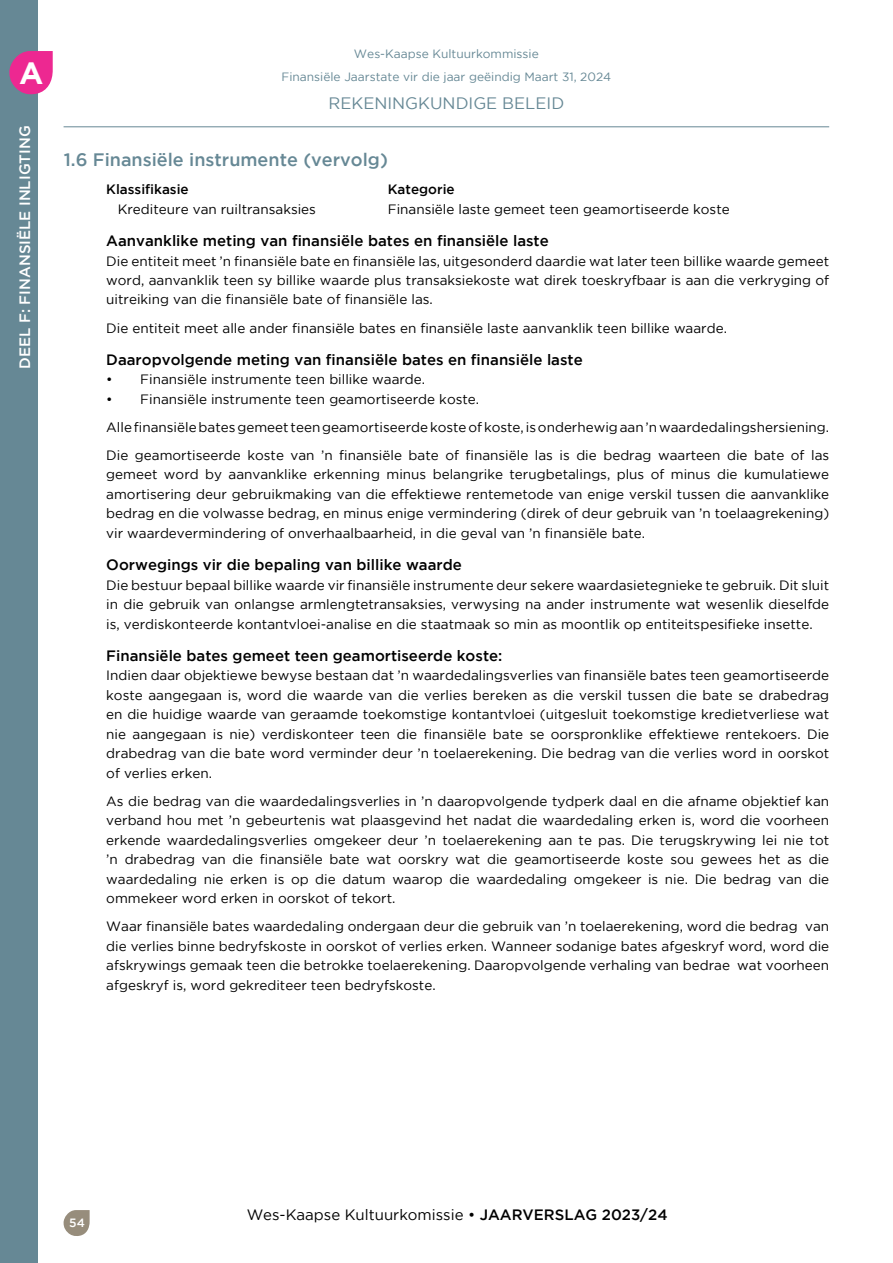
<style>
.page{position:relative;width:893px;height:1263px;background:#fff}
.page>*{position:absolute;margin:0;border:0;box-sizing:border-box;transform-origin:0 0}
.t1{font:700 30.75px "Gotham";color:#fff}
.t2{font:500 18px "Gotham";color:#668895}
.t3{font:16.5px "Gotham";color:#668895}
.t4{font:500 15px "Gotham";color:#000}
.t5{font:15px "Gotham";color:#000}
.t6{font:500 15px "Gotham";color:#fff}
.t7{font:13.5px/19.5px "Gotham";color:#000;text-align:justify}
.t8{font:500 13.5px "Gotham";color:#000}
.t9{font:12px/23.7px "Gotham";color:#668895;text-align:center}
.t10{font:500 12px "Gotham";color:#fff}
.s1{font-weight:500}
</style>
<div class="page">
<div style="left:0;top:0;width:38px;height:1263px;background:#668895"></div>
<svg style="left:64px;top:1210px;width:26px;height:26px"></svg>
<svg style="left:9px;top:51px;width:44px;height:44px"></svg>
<hr style="left:64px;top:126px;width:765px;height:1px;background:#668895">
<h1 class="t1" style="left:19px;top:53px;width:26px">A</h1>
<p class="t6" style="left:16px;top:369px;width:245px;rotate:-90deg">DEEL F: FINANSIËLE INLIGTING</p>
<p class="t9" style="left:281px;top:41px;width:331px">Wes-Kaapse Kultuurkommissie<br>Finansiële Jaarstate vir die jaar geëindig Maart 31, 2024</p>
<p class="t3" style="left:328px;top:94px;width:237px">REKENINGKUNDIGE BELEID</p>
<h2 class="t2" style="left:64px;top:150px;width:326px">1.6 Finansiële instrumente (vervolg)</h2>
<p class="t8" style="left:106px;top:182px;width:84px">Klassifikasie</p>
<p class="t8" style="left:388px;top:182px;width:68px">Kategorie</p>
<p class="t7" style="left:118px;top:199px;width:200px">Krediteure van ruiltransaksies</p>
<p class="t7" style="left:388px;top:199px;width:343px">Finansiële laste gemeet teen geamortiseerde koste</p>
<p class="t4" style="left:106px;top:232px;width:444px">Aanvanklike meting van finansiële bates en finansiële laste</p>
<p class="t7" style="left:106px;top:251px;width:724px">Die entiteit meet ’n finansiële bate en finansiële las, uitgesonderd daardie wat later teen billike waarde gemeet word, aanvanklik teen sy billike waarde plus transaksiekoste wat direk toeskryfbaar is aan die verkryging of uitreiking van die finansiële bate of finansiële las.</p>
<p class="t7" style="left:106px;top:318px;width:622px">Die entiteit meet alle ander finansiële bates en finansiële laste aanvanklik teen billike waarde.</p>
<p class="t4" style="left:106px;top:351px;width:478px">Daaropvolgende meting van finansiële bates en finansiële laste</p>
<p class="t7" style="left:106px;top:369px;width:320px">• Finansiële instrumente teen billike waarde.</p>
<p class="t7" style="left:106px;top:385px;width:724px;line-height:28px;text-align:left">• Finansiële instrumente teen geamortiseerde koste.<br>Alle finansiële bates gemeet teen geamortiseerde koste of koste, is onderhewig aan ’n waardedalingshersiening.<br>Die geamortiseerde koste van ’n finansiële bate of finansiële las is die bedrag waarteen die bate of las</p>
<p class="t7" style="left:106px;top:464px;width:724px">gemeet word by aanvanklike erkenning minus belangrike terugbetalings, plus of minus die kumulatiewe amortisering deur gebruikmaking van die effektiewe rentemetode van enige verskil tussen die aanvanklike bedrag en die volwasse bedrag, en minus enige vermindering (direk of deur gebruik van ’n toelaagrekening) vir waardevermindering of onverhaalbaarheid, in die geval van ’n finansiële bate.</p>
<p class="t4" style="left:106px;top:556px;width:357px">Oorwegings vir die bepaling van billike waarde</p>
<p class="t7" style="left:106px;top:575px;width:724px">Die bestuur bepaal billike waarde vir finansiële instrumente deur sekere waardasietegnieke te gebruik. Dit sluit in die gebruik van onlangse armlengtetransaksies, verwysing na ander instrumente wat wesenlik dieselfde is, verdiskonteerde kontantvloei-analise en die staatmaak so min as moontlik op entiteitspesifieke insette.</p>
<p class="t4" style="left:106px;top:647px;width:398px">Finansiële bates gemeet teen geamortiseerde koste:</p>
<p class="t7" style="left:106px;top:666px;width:724px">Indien daar objektiewe bewyse bestaan dat ’n waardedalingsverlies van finansiële bates teen geamortiseerde koste aangegaan is, word die waarde van die verlies bereken as die verskil tussen die bate se drabedrag en die huidige waarde van geraamde toekomstige kontantvloei (uitgesluit toekomstige kredietverliese wat nie aangegaan is nie) verdiskonteer teen die finansiële bate se oorspronklike effektiewe rentekoers. Die drabedrag van die bate word verminder deur ’n toelaerekening. Die bedrag van die verlies word in oorskot of verlies erken.</p>
<p class="t7" style="left:106px;top:791px;width:724px">As die bedrag van die waardedalingsverlies in ’n daaropvolgende tydperk daal en die afname objektief kan verband hou met ’n gebeurtenis wat plaasgevind het nadat die waardedaling erken is, word die voorheen erkende waardedalingsverlies omgekeer deur ’n toelaerekening aan te pas. Die terugskrywing lei nie tot ’n drabedrag van die finansiële bate wat oorskry wat die geamortiseerde koste sou gewees het as die waardedaling nie erken is op die datum waarop die waardedaling omgekeer is nie. Die bedrag van die ommekeer word erken in oorskot of tekort.</p>
<p class="t7" style="left:106px;top:916px;width:724px">Waar finansiële bates waardedaling ondergaan deur die gebruik van ’n toelaerekening, word die bedrag van die verlies binne bedryfskoste in oorskot of verlies erken. Wanneer sodanige bates afgeskryf word, word die afskrywings gemaak teen die betrokke toelaerekening. Daaropvolgende verhaling van bedrae wat voorheen afgeskryf is, word gekrediteer teen bedryfskoste.</p>
<p class="t10" style="left:69px;top:1216px;width:17px">54</p>
<p class="t5" style="left:247px;top:1206px;width:422px">Wes-Kaapse Kultuurkomissie • <span class="s1">JAARVERSLAG 2023/24</span></p>
</div>
